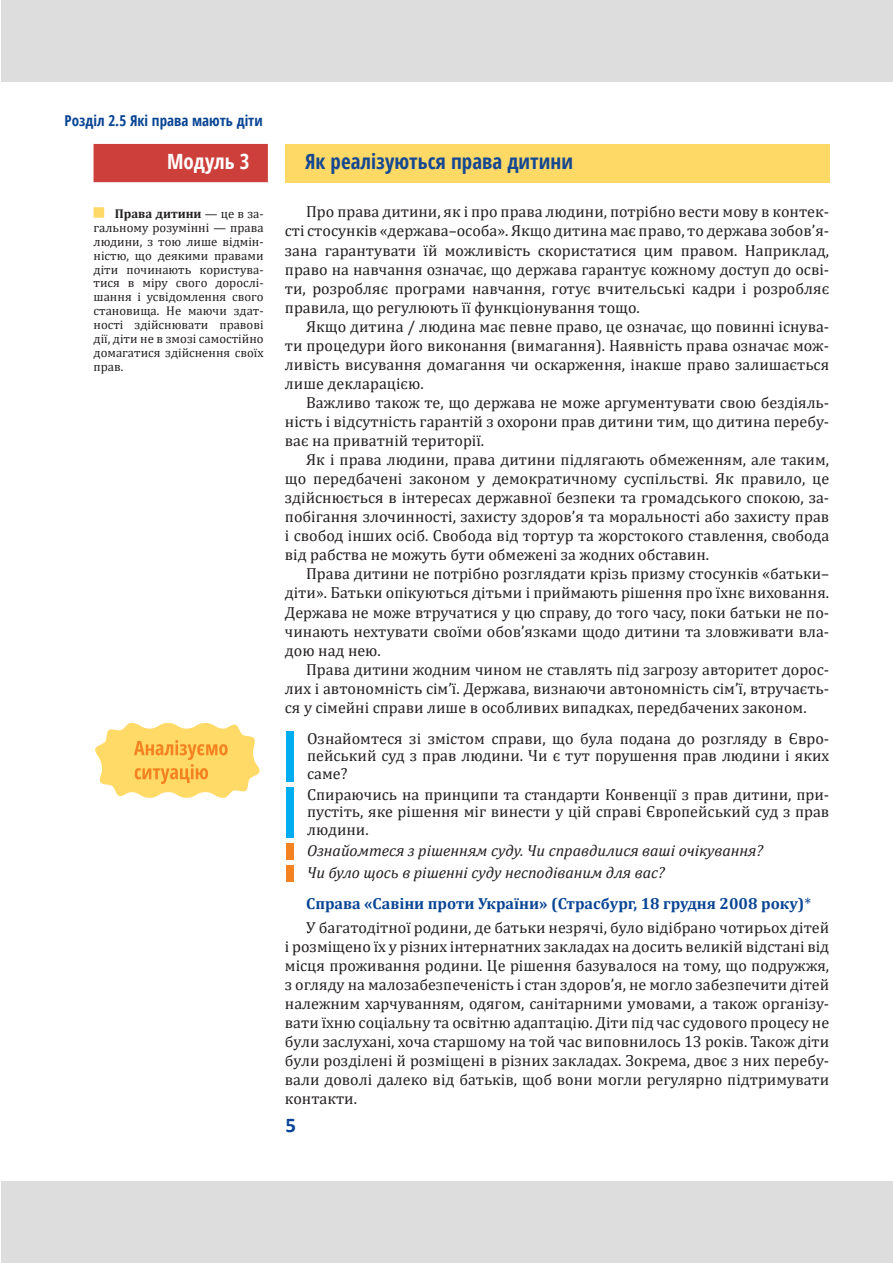
<style>
.page{position:relative;width:893px;height:1263px;background:#fff}
.page>*{position:absolute;margin:0;border:0;box-sizing:border-box;transform-origin:0 0}
.МОДУЛЬ_2{font:700 condensed 21px "Open Sans";color:#154892}
.МОДУЛЬ_2-2{font:700 condensed 21px "Open Sans";color:#fff}
.t1{font:700 21px "Calibri";color:#094594}
.Body_text{font:16.05px/19px "Cambria";color:#231f20;text-align:justify}
.завдання_в_табл{font:16.05px/17.2px "Cambria";color:#231f20;text-align:justify}
.питання_в_табл_2{font:italic 16.05px "Cambria";color:#231f20}
.ЗАГ_в_ТЕКСТІ{font:700 16.05px "Cambria";color:#094594}
.t2{font:700 condensed 15px "Open Sans";color:#094594}
.Т_Е_Р_М_І_Н_на_П_О_Л{font:12.75px/14px "Cambria";color:#231f20;text-align:justify}
.s1{font-weight:400}
.s2{font-weight:700}
</style>
<div class="page">
<div style="left:1px;top:0;width:892px;height:82px;background:#ddddde"></div>
<div style="left:1px;top:1181px;width:892px;height:81px;background:#ddddde"></div>
<div style="left:285px;top:144px;width:544px;height:38px;background:#fed965"></div>
<div style="left:94px;top:144px;width:174px;height:38px;background:#cd3f3a"></div>
<div style="left:286px;top:731px;width:7px;height:51px;background:#00aeef"></div>
<div style="left:286px;top:787px;width:7px;height:51px;background:#00aeef"></div>
<div style="left:286px;top:843px;width:7px;height:16px;background:#f58220"></div>
<div style="left:286px;top:865px;width:7px;height:16px;background:#f58220"></div>
<div style="left:94px;top:207px;width:10px;height:11px;background:#fed965"></div>
<svg style="left:95px;top:723px;width:165px;height:75px"></svg>
<p class="t2" style="left:65px;top:110px;width:200px">Розділ 2.5 Які права мають діти</p>
<p class="МОДУЛЬ_2-2" style="left:167px;top:146px;width:84px">Модуль 3</p>
<p class="МОДУЛЬ_2" style="left:305px;top:146px;width:269px">Як реалізуються права дитини</p>
<p class="Body_text" style="left:285px;top:202px;width:546px;text-indent:21px">Про права дитини, як і про права людини, потрібно вести мову в контек&shy;сті стосунків «держава–особа». Якщо дитина має право, то держава зобов’я&shy;зана гарантувати їй можливість скористатися цим правом. Наприклад, право на навчання означає, що держава гарантує кожному доступ до осві&shy;ти, розробляє програми навчання, готує вчительські кадри і розробляє правила, що регулюють її функціонування тощо.</p>
<p class="Body_text" style="left:285px;top:317px;width:546px;text-indent:21px">Якщо дитина / людина має певне право, це означає, що повинні існува&shy;ти процедури його виконання (вимагання). Наявність права означає мож&shy;ливість висування домагання чи оскарження, інакше право залишається лише декларацією.</p>
<p class="Body_text" style="left:285px;top:393px;width:546px;text-indent:21px">Важливо також те, що держава не може аргументувати свою бездіяль&shy;ність і відсутність гарантій з охорони прав дитини тим, що дитина перебу&shy;ває на приватній території.</p>
<p class="Body_text" style="left:285px;top:450px;width:546px;text-indent:21px">Як і права людини, права дитини підлягають обмеженням, але таким, що передбачені законом у демократичному суспільстві. Як правило, це здійснюється в інтересах державної безпеки та громадського спокою, за&shy;побігання злочинності, захисту здоров’я та моральності або захисту прав і свобод інших осіб. Свобода від тортур та жорстокого ставлення, свобода від рабства не можуть бути обмежені за жодних обставин.</p>
<p class="Body_text" style="left:285px;top:564px;width:546px;text-indent:21px">Права дитини не потрібно розглядати крізь призму стосунків «батьки– діти». Батьки опікуються дітьми і приймають рішення про їхнє виховання.<br>Держава не може втручатися у цю справу, до того часу, поки батьки не по&shy;чинають нехтувати своїми обов’язками щодо дитини та зловживати вла&shy;дою над нею.</p>
<p class="Body_text" style="left:285px;top:660px;width:546px;text-indent:21px">Права дитини жодним чином не ставлять під загрозу авторитет дорос&shy;лих і автономність сім’ї. Держава, визнаючи автономність сім’ї, втручаєть&shy;ся у сімейні справи лише в особливих випадках, передбачених законом.</p>
<p class="завдання_в_табл" style="left:307px;top:730px;width:524px">Ознайомтеся зі змістом справи, що була подана до розгляду в Євро&shy;пейський суд з прав людини. Чи є тут порушення прав людини і яких саме?</p>
<p class="завдання_в_табл" style="left:307px;top:786px;width:524px">Спираючись на принципи та стандарти Конвенції з прав дитини, при&shy;пустіть, яке рішення міг винести у цій справі Європейський суд з прав людини.</p>
<p class="питання_в_табл_2" style="left:307px;top:839px;width:457px">Ознайомтеся з рішенням суду. Чи справдилися ваші очікування?</p>
<p class="питання_в_табл_2" style="left:307px;top:861px;width:359px">Чи було щось в рішенні суду несподіваним для вас?</p>
<p class="ЗАГ_в_ТЕКСТІ" style="left:306px;top:892px;width:507px">Справа «Савіни проти України» (Страсбург, 18 грудня 2008 року)<span class="s1">*</span></p>
<p class="Body_text" style="left:285px;top:917px;width:546px;text-indent:21px">У багатодітної родини, де батьки незрячі, було відібрано чотирьох дітей і розміщено їх у різних інтернатних закладах на досить великій відстані від місця проживання родини. Це рішення базувалося на тому, що подружжя, з огляду на малозабезпеченість і стан здоров’я, не могло забезпечити дітей належним харчуванням, одягом, санітарними умовами, а також організу&shy;вати їхню соціальну та освітню адаптацію. Діти під час судового процесу не були заслухані, хоча старшому на той час виповнилось 13 років. Також діти були розділені й розміщені в різних закладах. Зокрема, двоє з них перебу&shy;вали доволі далеко від батьків, щоб вони могли регулярно підтримувати контакти.</p>
<p class="Т_Е_Р_М_І_Н_на_П_О_Л" style="left:94px;top:206px;width:172px;text-indent:21px"><span class="s2">Права дитини</span> — це в за&shy;гальному розумінні — права людини, з тою лише відмін&shy;ністю, що деякими правами діти починають користува&shy;тися в міру свого дорослі&shy;шання і усвідомлення свого становища. Не маючи здат&shy;ності здійснювати правові дії, діти не в змозі самостійно домагатися здійснення своїх прав.</p>
<h1 class="t1" style="left:286px;top:1110px;width:12px">5</h1>
</div>
